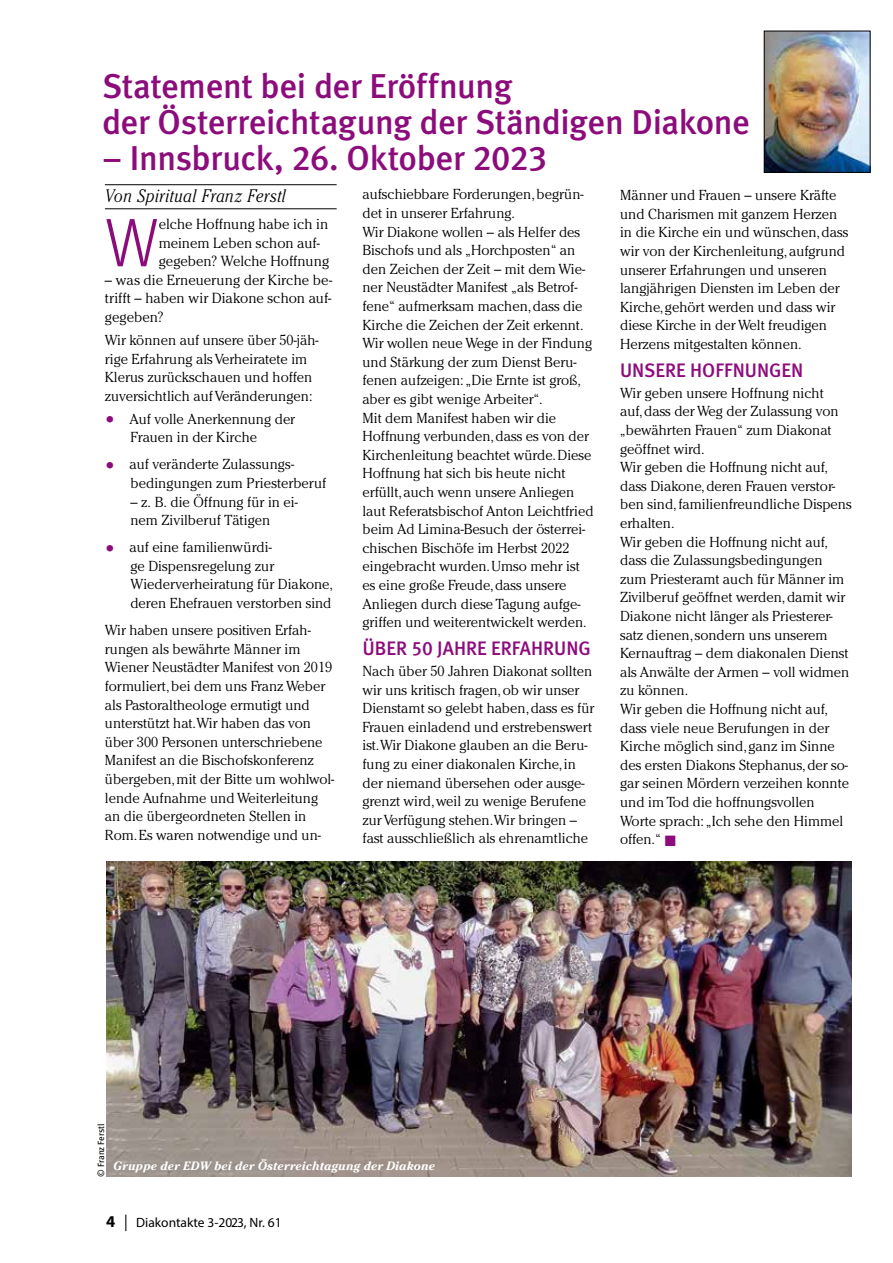
<style>
.page{position:relative;width:893px;height:1263px;background:#fff}
.page>*{position:absolute;margin:0;border:0;box-sizing:border-box;transform-origin:0 0}
.t1{font:300 68.85px "Meta OT";color:#8c0c7c}
.t2{font:34.5px/36px "Meta Medium LF";letter-spacing:-.015em;color:#8c0c7c}
.t3{font:19.5px "Meta Medium LF";color:#8c0c7c}
.t4{font:italic 300 18px "Cheltenham Std";letter-spacing:.035em;color:#000;scale:.88 1}
.t5{font:300 14.55px/18.6px "Cheltenham Std";color:#000}
.t6{font:300 14.4px/18.6px "Cheltenham Std";color:#000}
.t7{font:13.5px "Myriad Pro";color:#000}
.t8{font:italic 700 12px "Cheltenham Std";color:#fff}
.t9{font:9px "Meta Book LF";letter-spacing:-.005em;color:#000}
.s1{font-size:42px;color:#8c0c7c}
.s2{font-weight:700;font-size:16.5px}
.s3{font-family:"Minion Pro";font-size:16.5px}
</style>
<div class="page">
<img style="left:766px;top:33px;width:102px;height:138px">
<div style="left:764px;top:31px;width:106px;height:142px;border:1px solid #000"></div>
<hr style="left:105px;top:184px;width:232px;height:1px;background:#000">
<hr style="left:105px;top:208px;width:232px;height:1px;background:#000">
<img style="left:106px;top:861px;width:746px;height:315px">
<h2 class="t2" style="left:102px;top:68px;width:649px">Statement bei der Eröffnung<br>der Österreichtagung der Ständigen Diakone</h2>
<h2 class="t2" style="left:102px;top:140px;width:447px">– Innsbruck, 26. Oktober 2023</h2>
<p class="t4" style="left:105px;top:186px;width:207px">Von Spiritual Franz Ferstl</p>
<h1 class="t1" style="left:105px;top:202px;width:55px">W</h1>
<p class="t5" style="left:159px;top:215px;width:172px">elche Hoffnung habe ich in meinem Leben schon auf&shy;gegeben? Welche Hoffnung</p>
<p class="t5" style="left:105px;top:270px;width:229px;text-align:justify">– was die Erneuerung der Kirche be&shy;trifft – haben wir Diakone schon auf&shy;gegeben?</p>
<p class="t6" style="left:105px;top:331px;width:215px">Wir können auf unsere über 50-jäh&shy;rige Erfahrung als Verheiratete im Klerus zurückschauen und hoffen zuversichtlich auf Veränderungen:</p>
<p class="t6" style="left:130px;top:409px;width:166px;text-indent:-25px"><span class="s1">•</span> Auf volle Anerkennung der<br>Frauen in der Kirche</p>
<p class="t6" style="left:130px;top:455px;width:197px;text-indent:-25px"><span class="s1">•</span> auf veränderte Zulassungs&shy;bedingungen zum Priesterberuf</p>
<p class="t6" style="left:130px;top:492px;width:169px">– z. B. die Öffnung für in ei&shy;nem Zivilberuf Tätigen</p>
<p class="t6" style="left:130px;top:538px;width:204px;text-indent:-26px"><span class="s1">•</span> auf eine familienwürdi-<br>ge Dispensregelung zur<br>Wiederverheiratung für Diakone, deren Ehefrauen verstorben sind</p>
<p class="t6" style="left:105px;top:621px;width:231px">Wir haben unsere positiven Erfah&shy;rungen als bewährte Männer im Wiener Neustädter Manifest von 2019 formuliert, bei dem uns Franz Weber als Pastoraltheologe ermutigt und unterstützt hat.Wir haben das von über 300 Personen unterschriebene Manifest an die Bischofskonferenz übergeben, mit der Bitte um wohlwol&shy;lende Aufnahme und Weiterleitung an die übergeordneten Stellen in Rom. Es waren notwendige und un-</p>
<p class="t6" style="left:362px;top:185px;width:233px">aufschiebbare Forderungen, begrün&shy;det in unserer Erfahrung.<br>Wir Diakone wollen – als Helfer des Bischofs und als „Horchposten“ an den Zeichen der Zeit – mit dem Wie&shy;ner Neustädter Manifest „als Betrof&shy;fene“ aufmerksam machen, dass die Kirche die Zeichen der Zeit erkennt.<br>Wir wollen neue Wege in der Findung und Stärkung der zum Dienst Beru&shy;fenen aufzeigen: „Die Ernte ist groß, aber es gibt wenige Arbeiter“.<br>Mit dem Manifest haben wir die Hoffnung verbunden, dass es von der Kirchenleitung beachtet würde. Diese Hoffnung hat sich bis heute nicht erfüllt, auch wenn unsere Anliegen laut Referatsbischof Anton Leichtfried beim Ad Limina-Besuch der österrei&shy;chischen Bischöfe im Herbst 2022 eingebracht wurden. Umso mehr ist es eine große Freude, dass unsere Anliegen durch diese Tagung aufge&shy;griffen und weiterentwickelt werden.</p>
<h3 class="t3" style="left:362px;top:637px;width:230px">ÜBER 50 JAHRE ERFAHRUNG</h3>
<p class="t6" style="left:362px;top:662px;width:233px">Nach über 50 Jahren Diakonat sollten wir uns kritisch fragen, ob wir unser Dienstamt so gelebt haben, dass es für Frauen einladend und erstrebenswert ist.Wir Diakone glauben an die Beru&shy;fung zu einer diakonalen Kirche, in der niemand übersehen oder ausge&shy;grenzt wird, weil zu wenige Berufene zur Verfügung stehen.Wir bringen – fast ausschließlich als ehrenamtliche</p>
<p class="t6" style="left:620px;top:186px;width:230px">Männer und Frauen – unsere Kräfte und Charismen mit ganzem Herzen in die Kirche ein und wünschen, dass wir von der Kirchenleitung, aufgrund unserer Erfahrungen und unseren langjährigen Diensten im Leben der Kirche, gehört werden und dass wir diese Kirche in der Welt freudigen Herzens mitgestalten können.</p>
<h3 class="t3" style="left:620px;top:359px;width:185px">UNSERE HOFFNUNGEN</h3>
<p class="t6" style="left:620px;top:383px;width:233px">Wir geben unsere Hoffnung nicht<br>auf, dass der Weg der Zulassung von „bewährten Frauen“ zum Diakonat geöffnet wird.<br>Wir geben die Hoffnung nicht auf, dass Diakone, deren Frauen verstor&shy;ben sind, familienfreundliche Dispens erhalten.<br>Wir geben die Hoffnung nicht auf, dass die Zulassungsbedingungen zum Priesteramt auch für Männer im<br>Zivilberuf geöffnet werden, damit wir<br>Diakone nicht länger als Priesterer&shy;satz dienen, sondern uns unserem<br>Kernauftrag – dem diakonalen Dienst als Anwälte der Armen – voll widmen zu können.<br>Wir geben die Hoffnung nicht auf, dass viele neue Berufungen in der<br>Kirche möglich sind, ganz im Sinne des ersten Diakons Stephanus, der so&shy;gar seinen Mördern verzeihen konnte und im Tod die hoffnungsvollen<br>Worte sprach: „Ich sehe den Himmel offen.“</p>
<p class="t9" style="left:96px;top:1176px;width:54px;rotate:-90deg">© Franz Ferstl</p>
<p class="t8" style="left:113px;top:1158px;width:323px">Gruppe der EDW bei der Österreichtagung der Diakone</p>
<p class="t7" style="left:106px;top:1214px;width:177px"><span class="s2">4</span> <span class="s3">|</span> Diakontakte 3-2023, Nr. 61</p>
</div>
